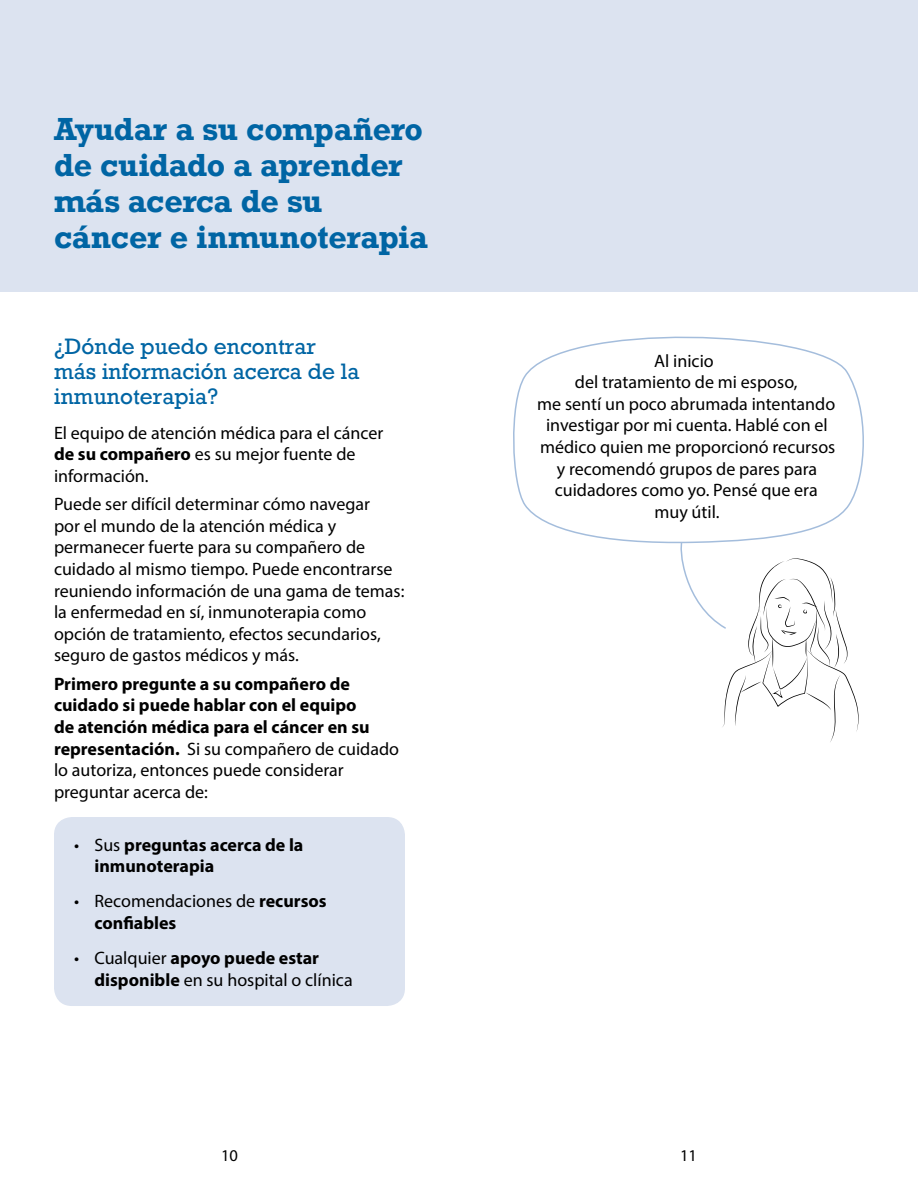
<style>
.page{position:relative;width:918px;height:1188px;background:#fff}
.page>*{position:absolute;margin:0;border:0;box-sizing:border-box;transform-origin:0 0}
.t1{font:700 30px/36px "Rockwell";letter-spacing:-.01em;color:#0065a4}
.t2{font:21px/25.2px "Rockwell";color:#0065a4}
.t3{font:18px/21.6px "Myriad Pro";color:#000}
.t4{font:700 18px/21.6px "Myriad Pro";color:#000}
.t5{font:16.5px "Myriad Pro";color:#000}
.s1{font-weight:700}
.s2{font-weight:400}
</style>
<div class="page">
<div style="left:0;top:0;width:459px;height:292px;background:#dce3f0"></div>
<div style="left:54px;top:817px;width:351px;height:189px;background:#dce3f0;border-radius:18px"></div>
<div style="left:459px;top:0;width:459px;height:292px;background:#dce3f0"></div>
<svg style="left:513px;top:336px;width:351px;height:208px"></svg>
<svg style="left:678px;top:537px;width:181px;height:205px"></svg>
<h1 class="t1" style="left:54px;top:111px;width:376px">Ayudar a su compañero de cuidado a aprender más acerca de su cáncer e inmunoterapia</h1>
<p class="t2" style="left:54px;top:334px;width:307px">¿Dónde puedo encontrar más información acerca de la inmunoterapia?</p>
<p class="t3" style="left:54px;top:422px;width:331px">El equipo de atención médica para el cáncer <span class="s1">de su compañero</span> es su mejor fuente de información.</p>
<p class="t3" style="left:54px;top:493px;width:352px">Puede ser difícil determinar cómo navegar<br>por el mundo de la atención médica y permanecer fuerte para su compañero de cuidado al mismo tiempo. Puede encontrarse reuniendo información de una gama de temas: la enfermedad en sí, inmunoterapia como opción de tratamiento, efectos secundarios, seguro de gastos médicos y más.</p>
<p class="t4" style="left:54px;top:672px;width:347px">Primero pregunte a su compañero de cuidado si puede hablar con el equipo<br>de atención médica para el cáncer en su representación. <span class="s2">Si su compañero de cuidado lo autoriza, entonces puede considerar preguntar acerca de:</span></p>
<p class="t4" style="left:94px;top:833px;width:210px;text-indent:-20px"><span class="s2">• Sus</span> preguntas acerca de la inmunoterapia</p>
<p class="t3" style="left:94px;top:890px;width:234px;text-indent:-20px">• Recomendaciones de <span class="s1">recursos confiables</span></p>
<p class="t3" style="left:94px;top:947px;width:260px;text-indent:-20px">• Cualquier <span class="s1">apoyo puede estar disponible</span> en su hospital o clínica</p>
<p class="t5" style="left:221px;top:1146px;width:18px">10</p>
<p class="t3" style="left:537px;top:349px;width:300px;text-align:center">Al inicio<br>del tratamiento de mi esposo,<br>me sentí un poco abrumada intentando investigar por mi cuenta. Hablé con el médico quien me proporcionó recursos y recomendó grupos de pares para cuidadores como yo. Pensé que era muy útil.</p>
<p class="t5" style="left:680px;top:1146px;width:18px">11</p>
</div>
